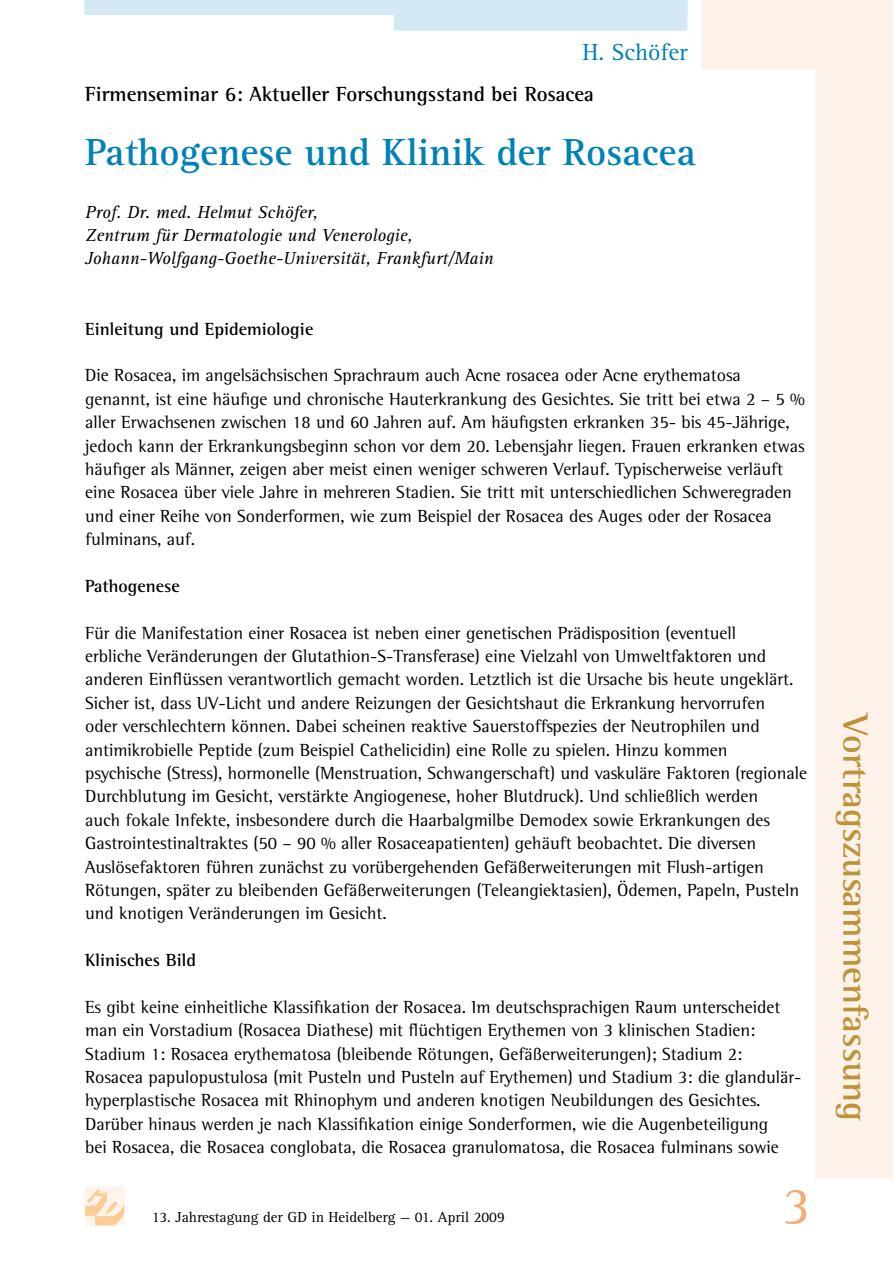
<style>
.page{position:relative;width:893px;height:1263px;background:#fff}
.page>*{position:absolute;margin:0;border:0;box-sizing:border-box;transform-origin:0 0}
.t1{font:54px "Agfa Rotis Serif";color:#f5ab75}
.t2{font:700 39px "Agfa Rotis Serif";color:#0081b8}
.t3{font:700 36px "Agfa Rotis Semi Serif";color:#be9237}
.t4{font:24px "Agfa Rotis Serif";color:#0081b8}
.t5{font:700 21px "Agfa Rotis Semi Serif";color:#000}
.t6{font:18px/23.4px "Agfa Rotis Semi Serif";color:#000}
.t7{font:italic 18px/23.4px "Agfa Rotis Serif";color:#000}
.t8{font:700 18px "Agfa Rotis Semi Serif";color:#000}
.t9{font:15px "Agfa Rotis Serif";color:#000}
</style>
<div class="page">
<svg style="left:701px;top:21px;width:192px;height:1157px"></svg>
<div style="left:85px;top:1186px;width:39px;height:39px;background:#fef4ec"></div>
<svg style="left:85px;top:1189px;width:39px;height:36px"></svg>
<svg style="left:84px;top:0;width:603px;height:31px"></svg>
<div style="left:701px;top:0;width:192px;height:21px;background:#fcf2ea"></div>
<h3 class="t4" style="left:583px;top:38px;width:107px">H. Schöfer</h3>
<p class="t5" style="left:85px;top:81px;width:510px">Firmenseminar 6: Aktueller Forschungsstand bei Rosacea</p>
<h2 class="t2" style="left:85px;top:129px;width:612px">Pathogenese und Klinik der Rosacea</h2>
<p class="t7" style="left:85px;top:201px;width:410px">Prof. Dr. med. Helmut Schöfer,<br>Zentrum für Dermatologie und Venerologie,<br>Johann-Wolfgang-Goethe-Universität, Frankfurt/Main</p>
<p class="t8" style="left:85px;top:318px;width:230px">Einleitung und Epidemiologie</p>
<p class="t6" style="left:85px;top:364px;width:721px">Die Rosacea, im angelsächsischen Sprachraum auch Acne rosacea oder Acne erythematosa genannt, ist eine häufige und chronische Hauterkrankung des Gesichtes. Sie tritt bei etwa 2 – 5 % aller Erwachsenen zwischen 18 und 60 Jahren auf. Am häufigsten erkranken 35- bis 45-Jährige, jedoch kann der Erkrankungsbeginn schon vor dem 20. Lebensjahr liegen. Frauen erkranken etwas häufiger als Männer, zeigen aber meist einen weniger schweren Verlauf. Typischerweise verläuft eine Rosacea über viele Jahre in mehreren Stadien. Sie tritt mit unterschiedlichen Schweregraden und einer Reihe von Sonderformen, wie zum Beispiel der Rosacea des Auges oder der Rosacea fulminans, auf.</p>
<p class="t8" style="left:85px;top:575px;width:96px">Pathogenese</p>
<p class="t6" style="left:85px;top:621px;width:723px">Für die Manifestation einer Rosacea ist neben einer genetischen Prädisposition (eventuell<br>erbliche Veränderungen der Glutathion-S-Transferase) eine Vielzahl von Umweltfaktoren und anderen Einflüssen verantwortlich gemacht worden. Letztlich ist die Ursache bis heute ungeklärt.<br>Sicher ist, dass UV-Licht und andere Reizungen der Gesichtshaut die Erkrankung hervorrufen<br>oder verschlechtern können. Dabei scheinen reaktive Sauerstoffspezies der Neutrophilen und antimikrobielle Peptide (zum Beispiel Cathelicidin) eine Rolle zu spielen. Hinzu kommen psychische (Stress), hormonelle (Menstruation, Schwangerschaft) und vaskuläre Faktoren (regionale Durchblutung im Gesicht, verstärkte Angiogenese, hoher Blutdruck). Und schließlich werden<br>auch fokale Infekte, insbesondere durch die Haarbalgmilbe Demodex sowie Erkrankungen des Gastrointestinaltraktes (50 – 90 % aller Rosaceapatienten) gehäuft beobachtet. Die diversen Auslösefaktoren führen zunächst zu vorübergehenden Gefäßerweiterungen mit Flush-artigen Rötungen, später zu bleibenden Gefäßerweiterungen (Teleangiektasien), Ödemen, Papeln, Pusteln und knotigen Veränderungen im Gesicht.</p>
<p class="t8" style="left:85px;top:949px;width:113px">Klinisches Bild</p>
<p class="t6" style="left:85px;top:995px;width:718px">Es gibt keine einheitliche Klassifikation der Rosacea. Im deutschsprachigen Raum unterscheidet man ein Vorstadium (Rosacea Diathese) mit flüchtigen Erythemen von 3 klinischen Stadien:<br>Stadium 1: Rosacea erythematosa (bleibende Rötungen, Gefäßerweiterungen); Stadium 2:<br>Rosacea papulopustulosa (mit Pusteln und Pusteln auf Erythemen) und Stadium 3: die glandulär&shy;hyperplastische Rosacea mit Rhinophym und anderen knotigen Neubildungen des Gesichtes.<br>Darüber hinaus werden je nach Klassifikation einige Sonderformen, wie die Augenbeteiligung<br>bei Rosacea, die Rosacea conglobata, die Rosacea granulomatosa, die Rosacea fulminans sowie</p>
<p class="t9" style="left:152px;top:1208px;width:355px">13. Jahrestagung der GD in Heidelberg — 01. April 2009</p>
<h1 class="t1" style="left:783px;top:1175px;width:30px">3</h1>
<h3 class="t3" style="left:877px;top:714px;width:409px;rotate:90deg">Vortragszusammenfassung</h3>
</div>
